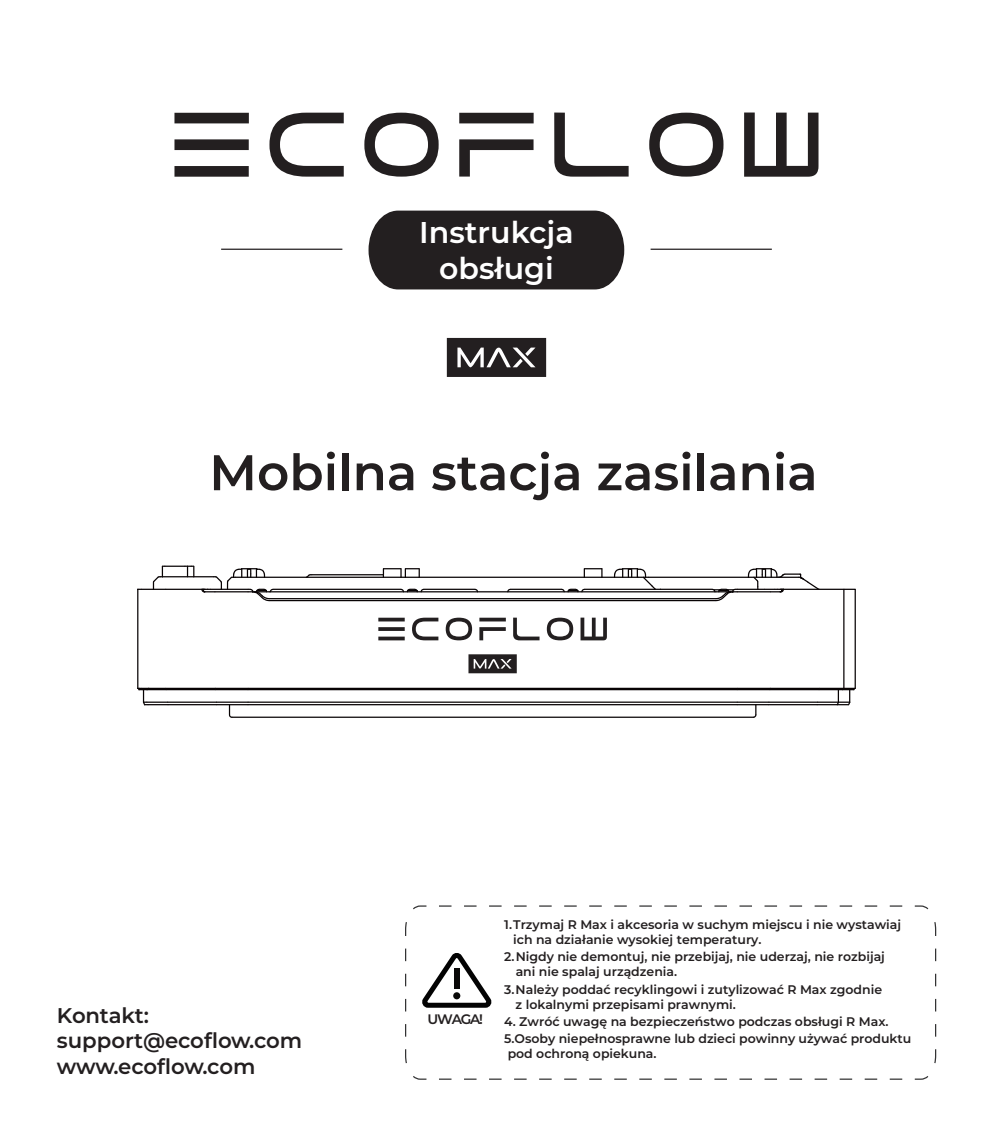
<style>
.page{position:relative;width:993px;height:1134px;background:#fff}
.page>*{position:absolute;margin:0;border:0;box-sizing:border-box;transform-origin:0 0}
.t1{font:600 50px "Montserrat";color:#231f20}
.t2{font:600 30px/36px "Montserrat";color:#fff;text-align:center}
.t3{font:600 21.25px/25.5px "Montserrat";letter-spacing:-.01em;color:#231f20}
.t4{font:600 13.75px "Montserrat";letter-spacing:-.09em;color:#231f20}
.t5{font:600 12.5px/15px "Montserrat";color:#231f20}
</style>
<div class="page">
<hr style="left:269px;top:591px;width:446px;height:1px;background:#080304">
<hr style="left:269px;top:598px;width:446px;height:1px;background:#080304">
<hr style="left:737px;top:689px;width:32px;height:1px;background:#080304">
<hr style="left:269px;top:600px;width:446px;height:1px;background:#080304">
<hr style="left:584px;top:589px;width:128px;height:1px;background:#080304">
<hr style="left:419px;top:577px;width:165px;height:1px;background:#080304">
<hr style="left:306px;top:577px;width:95px;height:1px;background:#080304">
<hr style="left:264px;top:577px;width:42px;height:1px;background:#080304">
<hr style="left:248px;top:701px;width:488px;height:2px;background:#080304">
<hr style="left:166px;top:689px;width:49px;height:1px;background:#080304">
<hr style="left:770px;top:688px;width:49px;height:1px;background:#080304">
<hr style="left:248px;top:704px;width:488px;height:1px;background:#080304">
<hr style="left:248px;top:689px;width:488px;height:1px;background:#080304">
<svg style="left:473px;top:588px;width:6px;height:5px"></svg>
<hr style="left:423px;top:589px;width:52px;height:1px;background:#080304">
<hr style="left:248px;top:688px;width:488px;height:1px;background:#080304">
<hr style="left:768px;top:704px;width:48px;height:1px;background:#080304">
<hr style="left:737px;top:701px;width:31px;height:2px;background:#080304">
<hr style="left:216px;top:701px;width:32px;height:2px;background:#080304">
<hr style="left:168px;top:704px;width:48px;height:1px;background:#080304">
<hr style="left:769px;top:689px;width:49px;height:1px;background:#080304">
<hr style="left:215px;top:689px;width:33px;height:1px;background:#080304">
<hr style="left:215px;top:688px;width:33px;height:1px;background:#080304">
<hr style="left:737px;top:688px;width:32px;height:1px;background:#080304">
<hr style="left:166px;top:688px;width:49px;height:1px;background:#080304">
<hr style="left:510px;top:589px;width:51px;height:1px;background:#080304">
<hr style="left:273px;top:589px;width:128px;height:1px;background:#080304">
<svg style="left:737px;top:704px;width:31px;height:14px"></svg>
<hr style="left:854px;top:589px;width:1px;height:99px;background:#080304">
<hr style="left:768px;top:701px;width:49px;height:2px;background:#080304">
<svg style="left:217px;top:704px;width:31px;height:14px"></svg>
<hr style="left:168px;top:701px;width:48px;height:2px;background:#080304">
<svg style="left:817px;top:687px;width:39px;height:19px"></svg>
<hr style="left:232px;top:717px;width:521px;height:1px;background:#080304">
<hr style="left:137px;top:589px;width:1px;height:99px;background:#080304">
<svg style="left:137px;top:687px;width:31px;height:19px"></svg>
<svg style="left:506px;top:588px;width:5px;height:5px"></svg>
<svg style="left:399px;top:588px;width:25px;height:5px"></svg>
<hr style="left:843px;top:589px;width:1px;height:99px;background:#080304">
<hr style="left:648px;top:577px;width:100px;height:1px;background:#080304">
<svg style="left:382px;top:568px;width:38px;height:10px"></svg>
<svg style="left:138px;top:565px;width:136px;height:37px"></svg>
<hr style="left:312px;top:574px;width:71px;height:1px;background:#080304">
<svg style="left:305px;top:574px;width:8px;height:4px"></svg>
<svg style="left:560px;top:568px;width:101px;height:25px"></svg>
<svg style="left:711px;top:568px;width:144px;height:34px"></svg>
<svg style="left:468px;top:654px;width:48px;height:19px"></svg>
<svg style="left:378px;top:618px;width:228px;height:22px"></svg>
<div style="left:368px;top:211px;width:256px;height:78px;background:#231f20"></div>
<svg style="left:174px;top:113px;width:75px;height:64px"></svg>
<svg style="left:269px;top:113px;width:74px;height:64px"></svg>
<svg style="left:364px;top:113px;width:74px;height:64px"></svg>
<svg style="left:459px;top:113px;width:74px;height:64px"></svg>
<svg style="left:554px;top:113px;width:74px;height:64px"></svg>
<svg style="left:649px;top:113px;width:74px;height:64px"></svg>
<svg style="left:744px;top:113px;width:74px;height:64px"></svg>
<hr style="left:221px;top:249px;width:121px;height:1px;background:#231f20">
<hr style="left:650px;top:249px;width:121px;height:1px;background:#231f20">
<svg style="left:405px;top:905px;width:531px;height:175px"></svg>
<svg style="left:416px;top:948px;width:77px;height:62px"></svg>
<svg style="left:446px;top:338px;width:100px;height:39px;background:#434040"></svg>
<h2 class="t2" style="left:419px;top:213px;width:156px">Instrukcja obsługi</h2>
<h1 class="t1" style="left:209px;top:437px;width:609px">Mobilna stacja zasilania</h1>
<h3 class="t3" style="left:57px;top:1002px;width:247px">Kontakt: support@ecoflow.com www.ecoflow.com</h3>
<p class="t4" style="left:427px;top:1009px;width:57px">UWAGA!</p>
<p class="t5" style="left:513px;top:916px;width:389px;text-indent:-9px">1.Trzymaj R Max i akcesoria w suchym miejscu i nie wystawiaj ich na działanie wysokiej temperatury.</p>
<p class="t5" style="left:515px;top:949px;width:370px;text-indent:-11px">2.Nigdy nie demontuj, nie przebijaj, nie uderzaj, nie rozbijaj ani nie spalaj urządzenia.</p>
<p class="t5" style="left:515px;top:981px;width:368px;text-indent:-11px">3.Należy poddać recyklingowi i zutylizować R Max zgodnie z lokalnymi przepisami prawnymi.</p>
<p class="t5" style="left:504px;top:1013px;width:408px;line-height:16.2px">4. Zwróć uwagę na bezpieczeństwo podczas obsługi R Max.<br>5.Osoby niepełnosprawne lub dzieci powinny używać produktu</p>
<p class="t5" style="left:507px;top:1045px;width:150px">pod ochroną opiekuna.</p>
</div>
